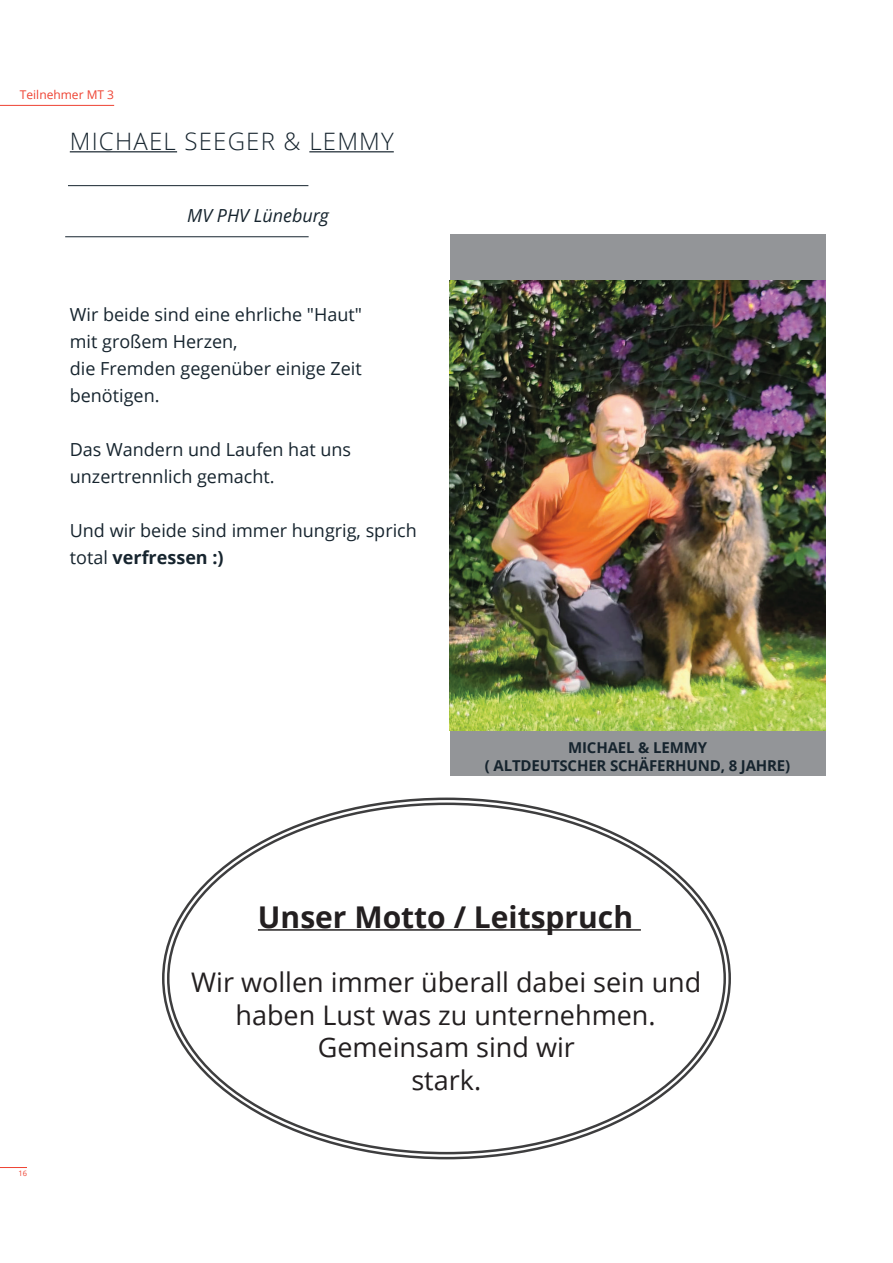
<style>
.page{position:relative;width:893px;height:1263px;background:#fff}
.page>*{position:absolute;margin:0;border:0;box-sizing:border-box;transform-origin:0 0}
.t1{font:700 30px "Open Sans";color:#231f20}
.t2{font:27px/32.4px "Open Sans";color:#231f20;text-align:center}
.t3{font:300 24px "Open Sans";letter-spacing:.05em;color:#16242e}
.t4{font:18px/27px "Open Sans";color:#16242e}
.t5{font:italic 18px "Open Sans";color:#16242e}
.t6{font:700 15px/18px "Open Sans";letter-spacing:-.01em;color:#16242e;text-align:center}
.t7{font:12px "Open Sans";color:#ee4232}
.t8{font:7.5px "Open Sans";color:#ee4232}
.s1{font-weight:700}
</style>
<div class="page">
<div style="left:450px;top:235px;width:375px;height:541px;background:#939598"></div>
<img style="left:450px;top:280px;width:375px;height:450px">
<svg style="left:0;top:1167px;width:27px;height:1px"></svg>
<hr style="left:0;top:105px;width:114px;height:1px;background:#ee4232">
<hr style="left:68px;top:185px;width:240px;height:1px;background:#16242e">
<hr style="left:65px;top:236px;width:244px;height:1px;background:#16242e">
<hr style="left:70px;top:151px;width:107px;height:1px;background:#16242e">
<hr style="left:309px;top:151px;width:85px;height:1px;background:#16242e">
<hr style="left:258px;top:929px;width:383px;height:2px;background:#231f20">
<p class="t7" style="left:20px;top:86px;width:96px">Teilnehmer MT 3</p>
<h3 class="t3" style="left:70px;top:125px;width:326px">MICHAEL SEEGER &amp; LEMMY</h3>
<p class="t5" style="left:187px;top:203px;width:143px">MV PHV Lüneburg</p>
<p class="t4" style="left:70px;top:301px;width:294px">Wir beide sind eine ehrliche "Haut" mit großem Herzen,<br>die Fremden gegenüber einige Zeit benötigen.</p>
<p class="t4" style="left:70px;top:436px;width:283px">Das Wandern und Laufen hat uns unzertrennlich gemacht.</p>
<p class="t4" style="left:70px;top:517px;width:349px">Und wir beide sind immer hungrig, sprich total <span class="s1">verfressen :)</span></p>
<p class="t6" style="left:485px;top:738px;width:307px">MICHAEL &amp; LEMMY<br>( ALTDEUTSCHER SCHÄFERHUND, 8 JAHRE)</p>
<p class="t8" style="left:18px;top:1168px;width:10px">16</p>
<h1 class="t1" style="left:258px;top:895px;width:377px">Unser Motto / Leitspruch</h1>
<h2 class="t2" style="left:191px;top:966px;width:512px">Wir wollen immer überall dabei sein und haben Lust was zu unternehmen.<br>Gemeinsam sind wir<br>stark.</h2>
</div>
